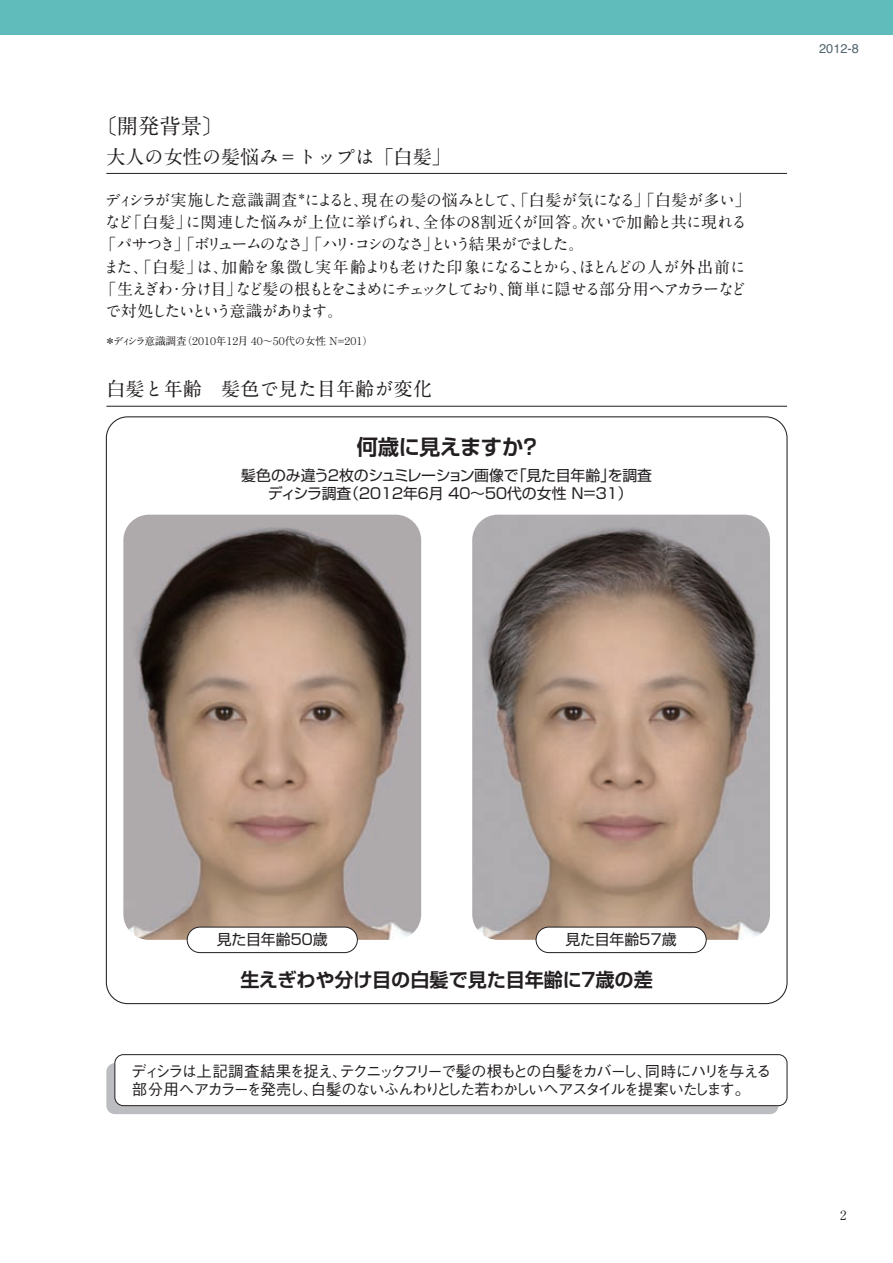
<style>
.page{position:relative;width:893px;height:1263px;background:#fff}
.page>*{position:absolute;margin:0;border:0;box-sizing:border-box;transform-origin:0 0}
.t1{font:700 21.3px "Shin Go Pro De";letter-spacing:-.03em;color:#231f20}
.t2{font:700 21.3px "A1 Mincho Std";color:#231f20}
.t3{font:700 19.2px "A1 Mincho Std";color:#231f20}
.t4{font:700 19.2px "Shin Go Pro De";letter-spacing:-.005em;color:#231f20}
.t5{font:700 15.9px/22.4px "A1 Mincho Std";letter-spacing:-.1em;color:#231f20}
.t6{font:500 15.45px/18.5px "Gothic BBB Pro";letter-spacing:-.105em;color:#231f20}
.t7{font:14.85px/17.9px "Shin Go Pro";letter-spacing:-.03em;color:#231f20;text-align:center}
.t8{font:12.75px "Helvetica";color:#53656e}
.t9{font:700 12.75px "A1 Mincho Std";color:#231f20}
.t10{font:700 10.65px "A1 Mincho Std";letter-spacing:-.235em;color:#231f20}
</style>
<div class="page">
<div style="left:0;top:0;width:892px;height:34px;background:#5fbcbb"></div>
<hr style="left:106px;top:173px;width:681px;height:1px;background:#231f20">
<hr style="left:106px;top:406px;width:681px;height:1px;background:#231f20">
<div style="left:106px;top:1063px;width:672px;height:51px;background:#bcbdc0;border-radius:9px"></div>
<div style="left:115px;top:1055px;width:672px;height:51px;background:#fff;border-radius:9px"></div>
<div style="left:114px;top:1054px;width:673px;height:52px;border:1px solid #231f20;border-radius:9px"></div>
<img style="left:123px;top:515px;width:298px;height:425px">
<img style="left:472px;top:515px;width:298px;height:425px">
<div style="left:187px;top:927px;width:170px;height:26px;background:#fff;border-radius:13px"></div>
<div style="left:187px;top:927px;width:171px;height:26px;border:1px solid #231f20;border-radius:13px"></div>
<div style="left:536px;top:927px;width:170px;height:26px;background:#fff;border-radius:13px"></div>
<div style="left:535px;top:927px;width:171px;height:26px;border:1px solid #231f20;border-radius:13px"></div>
<h1 class="t2" style="left:96px;top:108px;width:129px">〔開発背景〕</h1>
<p class="t3" style="left:106px;top:141px;width:346px">大人の女性の髪悩み＝トップは「白髪」</p>
<p class="t5" style="left:100px;top:186px;width:652px">ディシラが実施した意識調査<sup>＊</sup>によると、現在の髪の悩みとして、「白髪が気になる」「白髪が多い」など「白髪」に関連した悩みが上位に挙げられ、全体の8割近くが回答。次いで加齢と共に現れる「パサつき」「ボリュームのなさ」「ハリ･コシのなさ」という結果がでました。<br>また、「白髪」は、加齢を象徴し実年齢よりも老けた印象になることから、ほとんどの人が外出前に「生えぎわ・分け目」など髪の根もとをこまめにチェックしており、簡単に隠せる部分用ヘアカラーなどで対処したいという意識があります。</p>
<p class="t10" style="left:105px;top:333px;width:269px">＊ディシラ意識調査（２０１０年１２月 ４０～５０代の女性 Ｎ＝２０１）</p>
<p class="t3" style="left:106px;top:374px;width:327px">白髪と年齢　髪色で見た目年齢が変化</p>
<h1 class="t1" style="left:357px;top:429px;width:185px">何歳に見えますか？</h1>
<p class="t7" style="left:241px;top:465px;width:412px">髪色のみ違う2枚のシュミレーション画像で「見た目年齢」を調査ディシラ調査（２０１２年６月 ４０～５０代の女性 Ｎ＝３１）</p>
<p class="t8" style="left:819px;top:38px;width:41px">2012-8</p>
<p class="t7" style="left:217px;top:929px;width:112px">見た目年齢５０歳</p>
<p class="t7" style="left:565px;top:929px;width:112px">見た目年齢５7歳</p>
<p class="t4" style="left:240px;top:964px;width:414px">生えぎわや分け目の白髪で見た目年齢に７歳の差</p>
<p class="t6" style="left:131px;top:1060px;width:642px">ディシラは上記調査結果を捉え、テクニックフリーで髪の根もとの白髪をカバーし、同時にハリを与える部分用ヘアカラーを発売し、白髪のないふんわりとした若わかしいヘアスタイルを提案いたします。</p>
<p class="t9" style="left:840px;top:1205px;width:8px">2</p>
</div>
